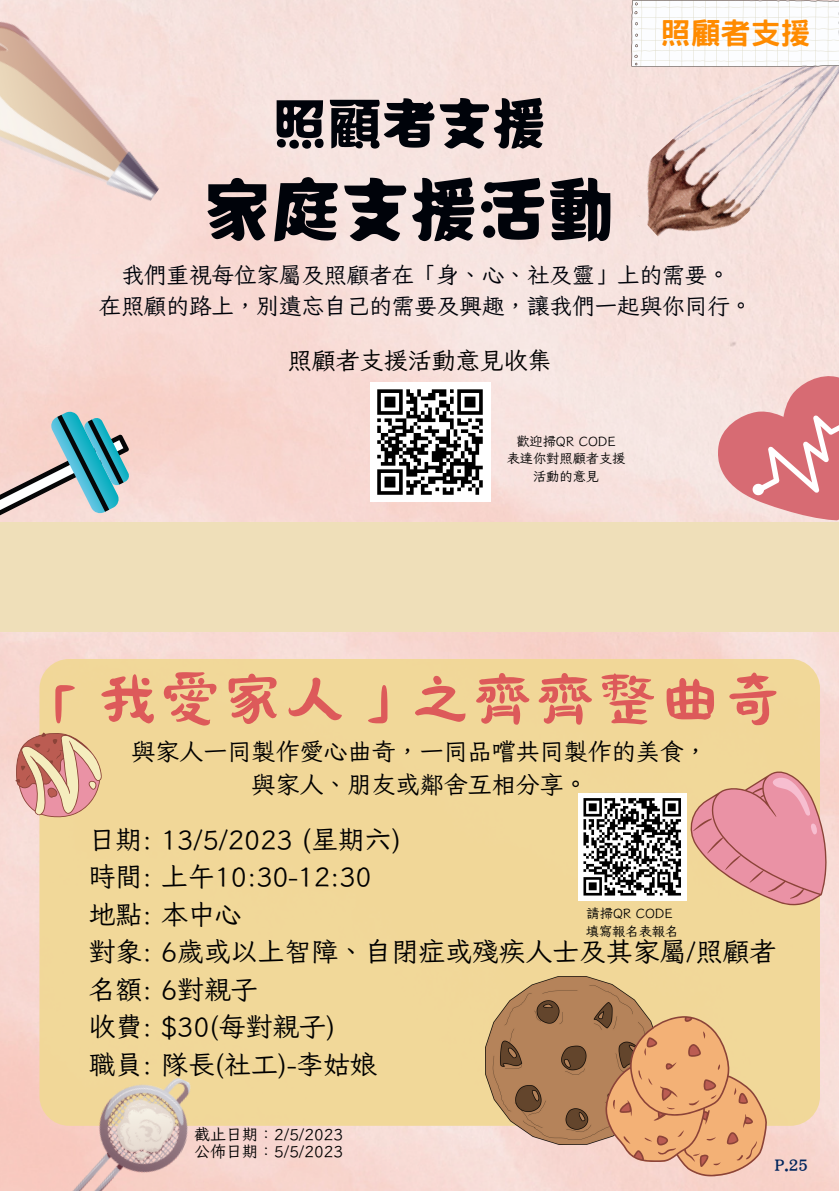
<style>
.page{position:relative;width:839px;height:1191px;background:#fff}
.page>*{position:absolute;margin:0;border:0;box-sizing:border-box;transform-origin:0 0}
.t1{font:68.8px "Potta One";color:#00030a}
.t2{font:64px "Canva Li";color:#dd5a5a}
.t3{font:54.8px "Potta One";color:#00030a}
.t4{font:800 30px "Han Wang Hei";color:#ff8b00}
.t5{font:26.8px "Iansui 094";color:#000}
.t6{font:24px "Iansui 094";color:#000}
.t7{font:22.6px "Iansui 094";color:#00030a}
.t8{font:17px "Han Wang Yan Kai";color:#00255d}
.t9{font:16px "Iansui 094";color:#000}
.t10{font:13.2px "Iansui 094";color:#000}
</style>
<div class="page">
<img style="left:0;top:0;width:838px;height:1191px">
<div style="left:0;top:523px;width:838px;height:109px;background:#efdfb9"></div>
<div style="left:39px;top:659px;width:781px;height:467px;background:#f1d897;border-radius:30px"></div>
<img style="left:486px;top:976px;width:161px;height:168px">
<svg style="left:605px;top:1016px;width:162px;height:161px;background:#e2a979"></svg>
<img style="left:0;top:0;width:199px;height:248px">
<img style="left:39px;top:1052px;width:169px;height:139px">
<img style="left:616px;top:0;width:222px;height:268px">
<svg style="left:0;top:716px;width:102px;height:117px"></svg>
<svg style="left:692px;top:354px;width:146px;height:169px;background:#e9b0b1"></svg>
<svg style="left:0;top:377px;width:147px;height:146px;background:#c3c0be"></svg>
<div style="left:578px;top:793px;width:108px;height:108px;background:#fff"></div>
<svg style="left:583px;top:768px;width:253px;height:138px"></svg>
<svg style="left:631px;top:0;width:207px;height:67px"></svg>
<div style="left:370px;top:382px;width:120px;height:120px;background:#fff"></div>
<svg style="left:377px;top:389px;width:106px;height:106px"></svg>
<p class="t3" style="left:272px;top:81px;width:275px">照顧者支援</p>
<p class="t1" style="left:203px;top:156px;width:414px">家庭支援活動</p>
<p class="t4" style="left:660px;top:18px;width:151px">照顧者支援</p>
<p class="t7" style="left:121px;top:263px;width:610px">我們重視每位家屬及照顧者在「身、心、社及靈」上的需要。</p>
<p class="t7" style="left:99px;top:294px;width:655px">在照顧的路上，別遺忘自己的需要及興趣，讓我們一起與你同行。</p>
<p class="t6" style="left:288px;top:348px;width:266px">照顧者支援活動意見收集</p>
<p class="t10" style="left:516px;top:434px;width:101px">歡迎掃QR CODE</p>
<p class="t10" style="left:506px;top:452px;width:120px">表達你對照顧者支援</p>
<p class="t10" style="left:533px;top:469px;width:66px">活動的意見</p>
<p class="t2" style="left:34px;top:672px;width:752px">「我愛家人」之齊齊整曲奇</p>
<p class="t6" style="left:132px;top:739px;width:578px">與家人一同製作愛心曲奇，一同品嚐共同製作的美食，</p>
<p class="t6" style="left:252px;top:772px;width:338px">與家人、朋友或鄰舍互相分享。</p>
<p class="t5" style="left:89px;top:825px;width:314px">日期: 13/5/2023 (星期六)</p>
<p class="t5" style="left:89px;top:863px;width:284px">時間: 上午10:30-12:30</p>
<p class="t5" style="left:89px;top:900px;width:152px">地點: 本中心</p>
<p class="t5" style="left:89px;top:938px;width:689px">對象: 6歲或以上智障、自閉症或殘疾人士及其家屬/照顧者</p>
<p class="t5" style="left:89px;top:975px;width:169px">名額: 6對親子</p>
<p class="t5" style="left:89px;top:1013px;width:248px">收費: $30(每對親子)</p>
<p class="t5" style="left:89px;top:1050px;width:289px">職員: 隊長(社工)-李姑娘</p>
<p class="t10" style="left:586px;top:906px;width:88px">請掃QR CODE</p>
<p class="t10" style="left:586px;top:924px;width:94px">填寫報名表報名</p>
<p class="t9" style="left:194px;top:1126px;width:150px">截止日期：2/5/2023</p>
<p class="t9" style="left:194px;top:1143px;width:150px">公佈日期：5/5/2023</p>
<p class="t8" style="left:774px;top:1156px;width:35px">P.25</p>
</div>
